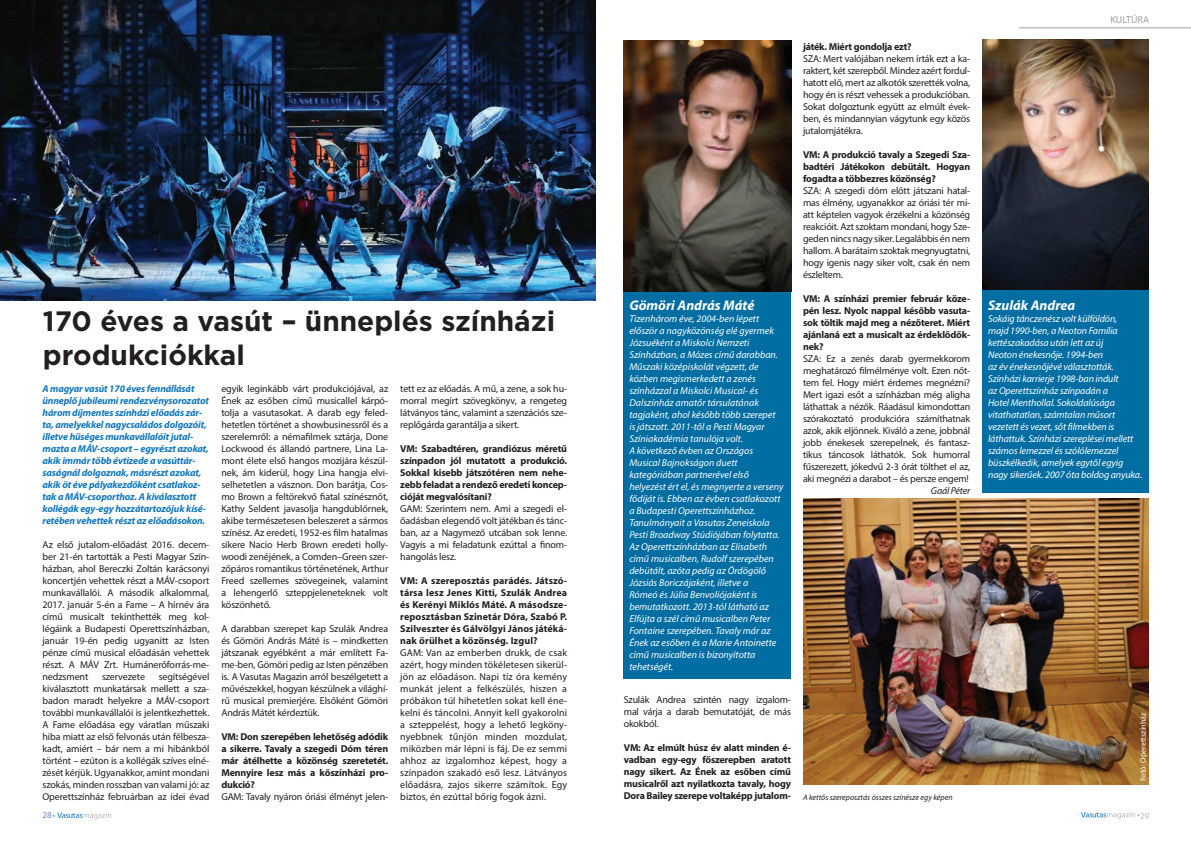
<style>
.page{position:relative;width:1191px;height:842px;background:#fff}
.page>*{position:absolute;margin:0;border:0;box-sizing:border-box;transform-origin:0 0}
.Normál{font:700 28px/33.6px "Gotham";color:#231f20}
.Normál-2{font:italic 700 14px "Myriad Pro";color:#fff}
.Normál-3{font:10px/12px "Myriad Pro";letter-spacing:-.015em;color:#231f20;text-align:justify}
.Normál-4{font:italic 10px/12px "Myriad Pro";color:#fff}
.Normál-5{font:700 10px/12px "Myriad Pro";letter-spacing:-.02em;color:#231f20;text-align:justify}
.Normál-6{font:italic 700 10px/12px "Myriad Pro";letter-spacing:-.015em;color:#1277bd}
.Normál-7{font:italic 10px "Myriad Pro";letter-spacing:-.02em;color:#231f20}
.t1{font:10px "Myriad Pro";color:#9d9fa2}
.t2{font:9px "Myriad Pro";color:#1f5da6}
.t3{font:9px "Myriad Pro";color:#9d9fa2}
.t4{font:italic 8px "Myriad Pro";color:#231f20}
.t5{font:8px "Myriad Pro";color:#fff}
</style>
<div class="page">
<hr style="left:1019px;top:27px;width:172px;height:1px;background:#9d9fa2">
<svg style="left:53px;top:812px;width:58px;height:7px"></svg>
<svg style="left:1081px;top:812px;width:58px;height:7px"></svg>
<div style="left:623px;top:276px;width:168px;height:403px;background:#006ea3"></div>
<div style="left:982px;top:109px;width:166px;height:384px;background:#006ea3"></div>
<img style="left:0;top:0;width:595px;height:300px">
<img style="left:623px;top:40px;width:168px;height:251px">
<img style="left:982px;top:40px;width:166px;height:249px">
<img style="left:803px;top:499px;width:345px;height:285px">
<p class="Normál" style="left:43px;top:304px;width:513px">170 éves a vasút – ünneplés színházi produkciókkal</p>
<p class="Normál-6" style="left:43px;top:382px;width:168px">A magyar vasút 170 éves fennállását ünneplő jubileumi rendezvénysorozatot három díjmentes színházi előadás zár&shy;ta, amelyekkel nagycsaládos dolgozóit, illetve hűséges munkavállalóit jutal&shy;mazta a MÁV-csoport – egyrészt azokat, akik immár több évtizede a vasúttár&shy;saságnál dolgoznak, másrészt azokat, akik öt éve pályakezdőként csatlakoz&shy;tak a MÁV-csoporthoz. A kiválasztott kollégák egy-egy hozzátartozójuk kísé&shy;retében vehettek részt az előadásokon.</p>
<p class="Normál-3" style="left:43px;top:538px;width:168px">Az első jutalom-előadást 2016. decem&shy;ber 21-én tartották a Pesti Magyar Szín&shy;házban, ahol Bereczki Zoltán karácsonyi koncertjén vehettek részt a MÁV-csoport munkavállalói. A második alkalommal, 2017. január 5-én a Fame – A hírnév ára című musicalt tekinthették meg kol&shy;légáink a Budapesti Operettszínházban, január 19-én pedig ugyanitt az Isten pénze című musical előadásán vehettek részt. A MÁV Zrt. Humánerőforrás-me&shy;nedzsment</p>
<p class="Normál-3" style="left:43px;top:670px;width:168px;text-indent:116px">segítségével kiválasztott munkatársak mellett a sza&shy;badon maradt helyekre a MÁV-csoport további munkavállalói is jelentkezhettek.<br>A Fame előadása egy váratlan műszaki hiba miatt az első felvonás után félbesza&shy;kadt, amiért – bár nem a mi hibánkból történt – ezúton is a kollégák szíves elné&shy;zését kérjük. Ugyanakkor, amint mondani szokás, minden rosszban van valami jó: az Operettszínház februárban az idei évad</p>
<p class="Normál-3" style="left:102px;top:670px;width:44px">szervezete</p>
<p class="Normál-3" style="left:221px;top:382px;width:168px">egyik leginkább várt produkciójával, az Ének az esőben című musicallel kárpó&shy;tolja a vasutasokat. A darab egy feled&shy;hetetlen történet a showbusinessről és a szerelemről: a némafilmek sztárja, Done Lockwood és á llandó partnere, Lina La&shy;mont élete első hangos mozijá ra készü l&shy;nek, ám kiderü l, hogy Lina hangja elvi&shy;selhetetlen a vásznon. Don barátja, Cos&shy;mo Brown a feltö rekvő fiatal színésznőt, Kathy Seldent javasolja hangdublőrnek, akibe természetesen beleszeret a sá rmos színész. Az eredeti, 1952-es film hatalmas sikere Nacio Herb Brown eredeti holly&shy;woodi zenéjének, a Comden–Green szer&shy;zőpá ros romantikus történetének, Arthur Freed szellemes szövegeinek, valamint a lehengerlő szteppjeleneteknek volt köszönhető.</p>
<p class="Normál-3" style="left:221px;top:622px;width:168px">A darabban szerepet kap Szulák Andrea és Gömöri András Máté is – mindketten játszanak egyébként a már említett Fa&shy;me-ben, Gömöri pedig az Isten pénzében is. A Vasutas Magazin arról beszélgetett a művészekkel, hogyan készülnek a világhí&shy;rű musical premierjére. Elsőként Gömöri András Mátét kérdeztük.</p>
<p class="Normál-5" style="left:221px;top:730px;width:168px">VM: Don szerepében lehetőség adódik a sikerre. Tavaly a szegedi Dóm téren má r áté lhette a közö nség szeretetét.<br>Mennyire lesz más a kőszínházi pro&shy;dukció?</p>
<p class="Normál-3" style="left:221px;top:790px;width:168px">GAM: Tavaly nyáron óriási élményt jelen-</p>
<p class="Normál-3" style="left:400px;top:382px;width:168px">tett ez az előadás. A mű, a zene, a sok hu&shy;morral megírt szövegkö nyv, a rengeteg látvá nyos tá nc, valamint a szenzációs sze&shy;replőgárda garantá lja a sikert.</p>
<p class="Normál-5" style="left:400px;top:442px;width:168px;text-align:left">VM: Szabadtéren, grandiózus méretű színpadon jól mutatott a produkció.<br>Sokkal kisebb játszótéren nem nehe&shy;zebb feladat a rendező eredeti koncep&shy;cióját megvalósítani?</p>
<p class="Normál-3" style="left:400px;top:502px;width:168px">GAM: Szerintem nem. Ami a szegedi el&shy;őadásban elegendő volt játékban és tánc&shy;ban, az a Nagymező utcá ban sok lenne.<br>Vagyis a mi feladatunk ezúttal a finom&shy;hangolás lesz.</p>
<p class="Normál-5" style="left:400px;top:574px;width:168px">VM: A szereposztás parádés. Játszó- tá rsa lesz Jenes Kitti, Szulá k Andrea és Kerényi Miklós Máté. A másodsze&shy;reposztásban Szinetá r Dóra, Szabó P.<br>Szilveszter és Gá lvölgyi Já nos játéká- nak örülhet a közönség. Izgul?</p>
<p class="Normál-3" style="left:400px;top:646px;width:168px">GAM: Van az emberben drukk, de csak azért, hogy minden tökéletesen sikerü l&shy;jön az előadáson. Napi tíz óra kemény munkát jelent a felkészü lés, hiszen a próbákon tú l hihetetlen sokat kell éne&shy;kelni és táncolni. Annyit kell gyakorolni a szteppelést, hogy a lehető legkön - nyebbnek tű njön minden mozdulat, miközben már lépni is fáj. De ez semmi ahhoz az izgalomhoz képest, hogy a színpadon szakadó eső lesz. Látvá nyos előadásra, zajos sikerre szá mítok. Egy biztos, én ezúttal bőrig fogok ázni.</p>
<p class="Normál-2" style="left:629px;top:296px;width:126px">Gömöri András Máté</p>
<p class="Normál-4" style="left:629px;top:313px;width:150px">Tizenhárom éve, 2004-ben lépett előszö r a nagyközö nség elé gyermek Józsuéként a Miskolci Nemzeti Színházban, a Mózes című darabban.<br>Műszaki középiskolá t végzett, de közben megismerkedett a zenés színházzal a Miskolci Musical- és Dalszínház amatőr társulatának tagjaként, ahol később tö bb szerepet is já tszott. 2011-től a Pesti Magyar Színiakadémia tanulója volt.</p>
<p class="Normál-4" style="left:629px;top:445px;width:155px">A következő évben az Országos Musical Bajnokságon duett kategóriában partnerével első helyezést ért el, és megnyerte a verseny fődíjá t is. Ebben az évben csatlakozott a Budapesti Operettszínházhoz.<br>Tanulmányait a Vasutas Zeneiskola Pesti Broadway Stú diójában folytatta.</p>
<p class="Normál-4" style="left:629px;top:541px;width:148px">Az Operettszínházban az Elisabeth című musicalben, Rudolf szerepében debü tált, azó ta pedig az Ördögö lő Józsiás Boriczájaként, illetve a<br>Rómeó és Júlia Benvoliójaként is bemutatkozott. 2013-tól látható az Elfújta a szél című musicalben Peter Fontaine szerepében. Tavaly már az Ének az esőben és a Marie Antoinette című musicalben is bizonyította tehetségét.</p>
<p class="Normál-3" style="left:624px;top:694px;width:169px">Szulák Andrea szintén nagy izgalom&shy;mal várja a darab bemutatóját, de más okokból.</p>
<p class="Normál-5" style="left:624px;top:741px;width:169px;text-align:left">VM: Az elmúlt húsz év alatt minden é- vadban egy-egy főszerepben aratott nagy sikert. Az Ének az esőben című musicalről azt nyilatkozta tavaly, hogy Dora Bailey szerepe voltaképp jutalom-</p>
<p class="Normál-5" style="left:803px;top:40px;width:110px">játék. Miért gondolja ezt?</p>
<p class="Normál-3" style="left:803px;top:52px;width:169px">SZA: Mert valójá ban nekem írtá k ezt a ka&shy;raktert, két szerepbő l. Mindez azért fordul&shy;hatott elő, mert az alkotó k szeretté k volna, hogy én is részt vehessek a produkcióban.<br>Sokat dolgoztunk együtt az elmú lt évek&shy;ben, és mindannyian vágytunk egy közös jutalomjátékra.</p>
<p class="Normál-5" style="left:803px;top:148px;width:169px">VM: A produkció tavaly a Szegedi Sza&shy;badtéri Játékokon debütá lt. Hogyan fogadta a többezres közönség?</p>
<p class="Normál-3" style="left:803px;top:184px;width:169px">SZA: A szegedi dó m előtt játszani hatal&shy;mas élmény, ugyanakkor az óriási tér mi&shy;att képtelen vagyok érzé kelni a közönség reakcióit. Azt szoktam mondani, hogy Sze&shy;geden nincs nagy siker. Legalábbis én nem hallom. A barátaim szoktak megnyugtatni, hogy igenis nagy siker volt, csak én nem észleltem.</p>
<p class="Normál-5" style="left:803px;top:292px;width:169px">VM: A színházi premier február köze&shy;pén lesz. Nyolc nappal később vasuta&shy;sok töltik majd meg a nézőteret. Miért ajánlaná ezt a musicalt az érdeklődők&shy;nek?</p>
<p class="Normál-3" style="left:803px;top:352px;width:169px">SZA: Ez a zenés darab gyermekkorom meghatá rozó filmélménye volt. Ezen nőt&shy;tem fel. Hogy miért érdemes megnézni?<br>Mert igazi esőt a színházban még aligha láthattak a nézők. Ráadásul kimondottan szó rakoztató produkció ra szá míthatnak azok, akik eljönnek. Kiváló a zene, jobbnál jobb énekesek szerepelnek, és fantasz&shy;tikus táncosok láthatók. Sok humorral fű szerezett, jó kedvű 2-3 ó rát tö lthet el az, aki megnézi a darabot – és persze engem!</p>
<p class="Normál-7" style="left:931px;top:484px;width:41px">Gaál Péter</p>
<p class="t4" style="left:803px;top:792px;width:151px">A kettős szereposztás összes színésze egy képen</p>
<p class="t1" style="left:1110px;top:14px;width:40px">KULTÚRA</p>
<p class="Normál-2" style="left:988px;top:296px;width:89px">Szulák Andrea</p>
<p class="Normál-4" style="left:988px;top:312px;width:156px">Sokáig tá nczenész volt kü lfö ldö n,<br>majd 1990-ben, a Neoton Família kettészakadása utá n lett az új<br>Neoton énekesnője. 1994-ben<br>az év énekesnőjévé választották.<br>Színházi karrierje 1998-ban indult<br>az Operettszínház színpadá n a<br>Hotel Menthollal. Sokoldalúsága vitathatatlan, számtalan műsort vezetett és vezet, sőt filmekben is<br>lá thattuk. Színházi szereplései mellett szá mos lemezzel és szó ló lemezzel büszkélkedik, amelyek egytől egyig nagy sikerűek. 2007 óta boldog anyuka.</p>
<p class="t5" style="left:1138px;top:781px;width:70px;rotate:-90deg">Fotó: Operettszínház</p>
<p class="t2" style="left:43px;top:810px;width:11px">28</p>
<p class="t3" style="left:1140px;top:810px;width:11px">29</p>
</div>
